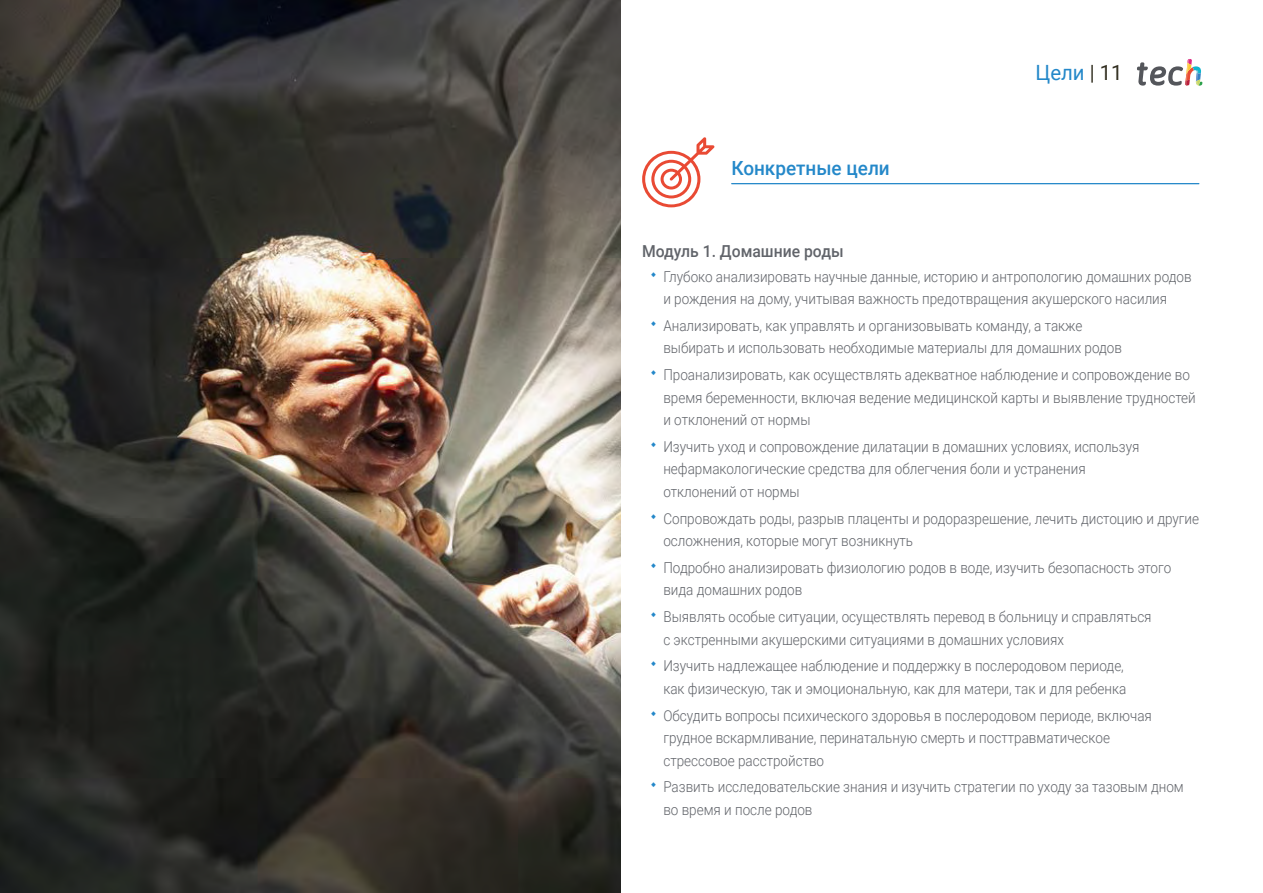
<style>
.page{position:relative;width:1263px;height:893px;background:#fff}
.page>*{position:absolute;margin:0;border:0;box-sizing:border-box;transform-origin:0 0}
.t1{font:21px "Roboto";color:#2488c9}
.t2{font:500 19.5px "Roboto";color:#2488c9}
.t3{font:500 16.5px "Roboto";color:#61646a;scale:.95 1}
.t4{font:300 15px/22.5px "Roboto";color:#61646a;scale:.9 1}
.s1{color:#312e20}
</style>
<div class="page">
<svg style="left:642px;top:137px;width:72px;height:70px"></svg>
<hr style="left:731px;top:183px;width:468px;height:1px;background:#2488c9">
<svg style="left:1137px;top:59px;width:65px;height:27px"></svg>
<img style="left:0;top:0;width:621px;height:893px">
<h2 class="t2" style="left:731px;top:155px;width:160px">Конкретные цели</h2>
<h1 class="t1" style="left:1035px;top:57px;width:89px">Цели <span class="s1">| 11</span></h1>
<p class="t3" style="left:642px;top:240px;width:214px">Модуль 1. Домашние роды</p>
<p class="t4" style="left:663px;top:264px;width:588px">Глубоко анализировать научные данные, историю и антропологию домашних родов и рождения на дому, учитывая важность предотвращения акушерского насилия</p>
<p class="t4" style="left:663px;top:314px;width:511px">Анализировать, как управлять и организовывать команду, а также выбирать и использовать необходимые материалы для домашних родов</p>
<p class="t4" style="left:663px;top:363px;width:593px">Проанализировать, как осуществлять адекватное наблюдение и сопровождение во время беременности, включая ведение медицинской карты и выявление трудностей и отклонений от нормы</p>
<p class="t4" style="left:663px;top:435px;width:530px">Изучить уход и сопровождение дилатации в домашних условиях, используя нефармакологические средства для облегчения боли и устранения отклонений от нормы</p>
<p class="t4" style="left:663px;top:506px;width:597px">Сопровождать роды, разрыв плаценты и родоразрешение, лечить дистоцию и другие осложнения, которые могут возникнуть</p>
<p class="t4" style="left:663px;top:556px;width:566px">Подробно анализировать физиологию родов в воде, изучить безопасность этого вида домашних родов</p>
<p class="t4" style="left:663px;top:605px;width:544px">Выявлять особые ситуации, осуществлять перевод в больницу и справляться с экстренными акушерскими ситуациями в домашних условиях</p>
<p class="t4" style="left:663px;top:654px;width:516px">Изучить надлежащее наблюдение и поддержку в послеродовом периоде, как физическую, так и эмоциональную, как для матери, так и для ребенка</p>
<p class="t4" style="left:663px;top:703px;width:544px">Обсудить вопросы психического здоровья в послеродовом периоде, включая грудное вскармливание, перинатальную смерть и посттравматическое стрессовое расстройство</p>
<p class="t4" style="left:663px;top:775px;width:580px">Развить исследовательские знания и изучить стратегии по уходу за тазовым дном во время и после родов</p>
</div>
